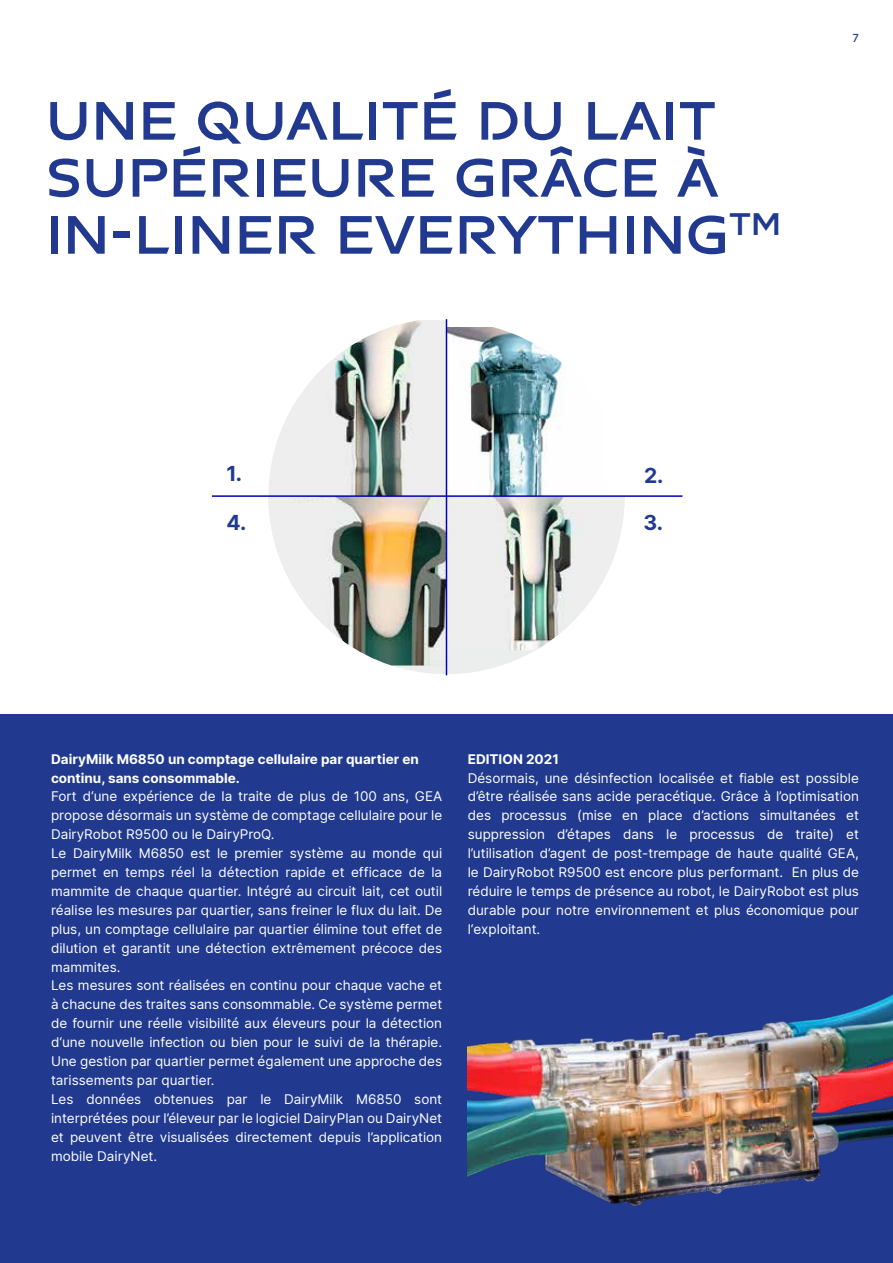
<style>
.page{position:relative;width:893px;height:1263px;background:#fff}
.page>*{position:absolute;margin:0;border:0;box-sizing:border-box;transform-origin:0 0}
.t1{font:700 57px/57px "GEA Sans";color:#213a8f}
.t2{font:700 21px "Inter";color:#213a8f}
.t3{font:13.5px/18.9px "Inter";color:#fff}
.t4{font:700 13.5px/18.9px "Inter";color:#fff}
.t5{font:500 11.25px "Inter";color:#213a8f}
</style>
<div class="page">
<div style="left:0;top:714px;width:893px;height:549px;background:#213a8f"></div>
<img style="left:468px;top:994px;width:425px;height:212px">
<img style="left:268px;top:321px;width:357px;height:353px">
<img style="left:447px;top:327px;width:156px;height:168px">
<hr style="left:212px;top:495px;width:470px;height:2px;background:#0303b8">
<hr style="left:446px;top:319px;width:1px;height:356px;background:#0303b8">
<h1 class="t1" style="left:46px;top:90px;width:737px">UNE QUALITÉ DU LAIT<br>SUPÉRIEURE GRÂCE À<br>IN-LINER EVERYTHING<sup>TM</sup></h1>
<p class="t5" style="left:852px;top:30px;width:8px">7</p>
<h2 class="t2" style="left:226px;top:457px;width:17px">1.</h2>
<h2 class="t2" style="left:644px;top:460px;width:21px">2.</h2>
<h2 class="t2" style="left:226px;top:506px;width:22px">4.</h2>
<h2 class="t2" style="left:643px;top:506px;width:21px">3.</h2>
<p class="t4" style="left:51px;top:749px;width:369px">DairyMilk M6850 un comptage cellulaire par quartier en continu, sans consommable.</p>
<p class="t3" style="left:51px;top:787px;width:393px">Fort d‘une expérience de la traite de plus de 100 ans, GEA propose désormais un système de comptage cellulaire pour le DairyRobot R9500 ou le DairyProQ.<br>Le DairyMilk M6850 est le premier système au monde qui permet en temps réel la détection rapide et efficace de la mammite de chaque quartier. Intégré au circuit lait, cet outil réalise les mesures par quartier, sans freiner le flux du lait. De plus, un comptage cellulaire par quartier élimine tout effet de dilution et garantit une détection extrêmement précoce des mammites.<br>Les mesures sont réalisées en continu pour chaque vache et à chacune des traites sans consommable. Ce système permet de fournir une réelle visibilité aux éleveurs pour la détection d‘une nouvelle infection ou bien pour le suivi de la thérapie.<br>Une gestion par quartier permet également une approche des tarissements par quartier.<br>Les données obtenues par le DairyMilk M6850 sont interprétées pour l’éleveur par le logiciel DairyPlan ou DairyNet et peuvent être visualisées directement depuis l’application mobile DairyNet.</p>
<p class="t4" style="left:468px;top:749px;width:93px">EDITION 2021</p>
<p class="t3" style="left:468px;top:768px;width:393px;text-align:justify">Désormais, une désinfection localisée et fiable est possible d’être réalisée sans acide peracétique. Grâce à l’optimisation des processus (mise en place d’actions simultanées et suppression d’étapes dans le processus de traite) et l’utilisation d’agent de post-trempage de haute qualité GEA, le DairyRobot R9500 est encore plus performant. En plus de réduire le temps de présence au robot, le DairyRobot est plus durable pour notre environnement et plus économique pour l‘exploitant.</p>
</div>
